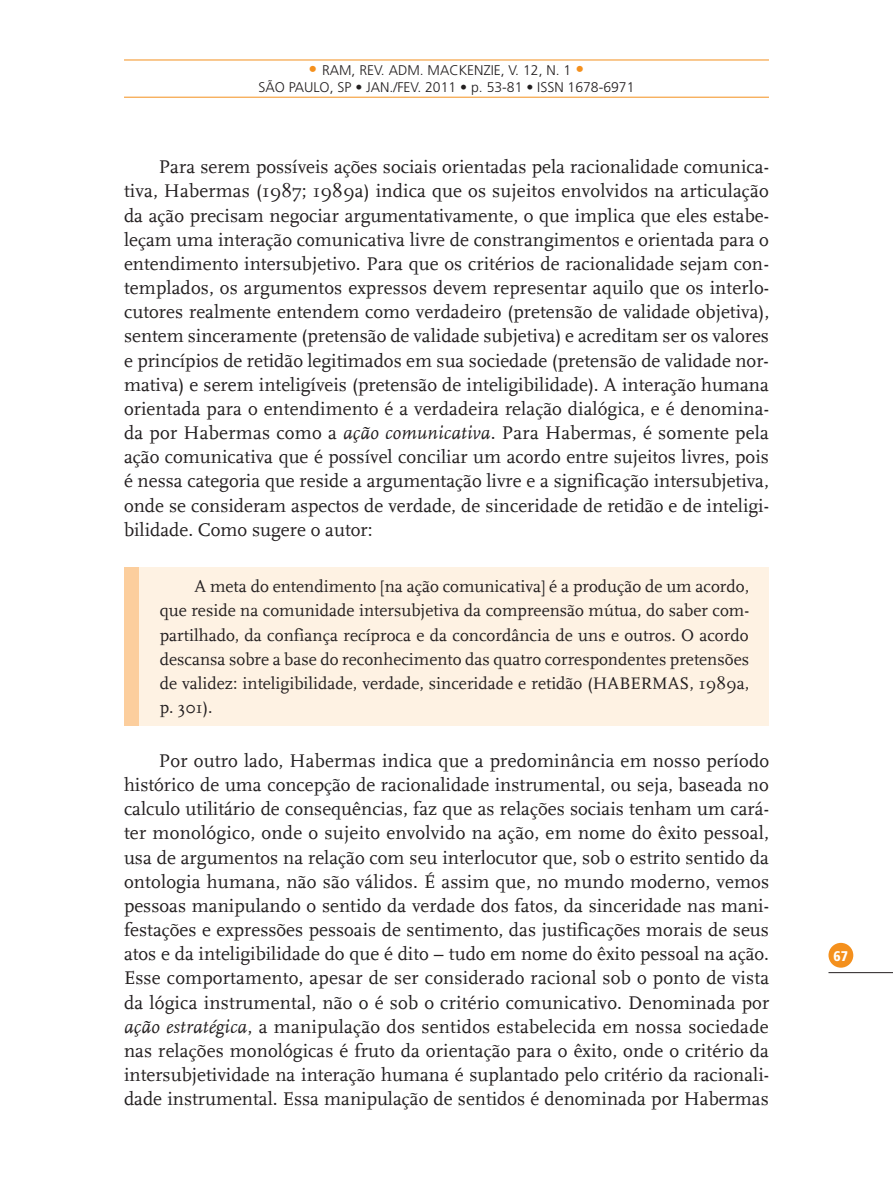
<style>
.page{position:relative;width:893px;height:1191px;background:#fff}
.page>*{position:absolute;margin:0;border:0;box-sizing:border-box;transform-origin:0 0}
.t1{font:19.25px/24.2px "FF Scala Definitive";color:#231f20;text-align:justify}
.t2{font:17.5px/24.2px "FF Scala Definitive";color:#231f20;text-align:justify}
.t3{font:300 14px/16.8px "Frutiger LT Std";color:#231f20;text-align:center}
.t4{font:900 condensed 14px "Frutiger LT Std";color:#fff}
.s1{font-size:17.5px;color:#f4901d}
.s2{font-style:italic}
</style>
<div class="page">
<div style="left:828px;top:943px;width:25px;height:24px;background:#f4901d;border-radius:50%"></div>
<hr style="left:828px;top:972px;width:65px;height:1px;background:#231f20">
<hr style="left:124px;top:97px;width:645px;height:1px;background:#f4901d">
<hr style="left:124px;top:60px;width:645px;height:1px;background:#f4901d">
<div style="left:124px;top:567px;width:16px;height:158px;background:#fcce9d"></div>
<div style="left:140px;top:567px;width:629px;height:158px;background:#fef2e3"></div>
<p class="t3" style="left:258px;top:62px;width:378px"><span class="s1">•</span> RAM, REV. ADM. MACKENZIE, V. 12, N. 1 <span class="s1">•<br></span>SÃO PAULO, SP • JAN./FEV. 2011 • p. 53-81 • ISSN 1678-6971</p>
<p class="t1" style="left:124px;top:155px;width:647px;text-indent:35px">Para serem possíveis ações sociais orientadas pela racionalidade comunica&shy;tiva, Habermas (1987; 1989a) indica que os sujeitos envolvidos na articulação da ação precisam negociar argumentativamente, o que implica que eles estabe&shy;leçam uma interação comunicativa livre de constrangimentos e orientada para o entendimento intersubjetivo. Para que os critérios de racionalidade sejam con&shy;templados, os argumentos expressos devem representar aquilo que os interlo&shy;cutores realmente entendem como verdadeiro (pretensão de validade objetiva), sentem sinceramente (pretensão de validade subjetiva) e acreditam ser os valores e princípios de retidão legitimados em sua sociedade (pretensão de validade nor&shy;mativa) e serem inteligíveis (pretensão de inteligibilidade). A interação humana orientada para o entendimento é a verdadeira relação dialógica, e é denomina&shy;da por Habermas como a <span class="s2">ação comunicativa</span>. Para Habermas, é somente pela ação comunicativa que é possível conciliar um acordo entre sujeitos livres, pois é nessa categoria que reside a argumentação livre e a significação intersubjetiva, onde se consideram aspectos de verdade, de sinceridade de retidão e de inteligi&shy;bilidade. Como sugere o autor:</p>
<p class="t2" style="left:160px;top:575px;width:591px;text-indent:35px">A meta do entendimento [na ação comunicativa] é a produção de um acordo, que reside na comunidade intersubjetiva da compreensão mútua, do saber com&shy;partilhado, da confiança recíproca e da concordância de uns e outros. O acordo descansa sobre a base do reconhecimento das quatro correspondentes pretensões de validez: inteligibilidade, verdade, sinceridade e retidão (HABERMAS, 1989a, p. 301).</p>
<p class="t1" style="left:124px;top:749px;width:647px;text-indent:35px">Por outro lado, Habermas indica que a predominância em nosso período histórico de uma concepção de racionalidade instrumental, ou seja, baseada no calculo utilitário de consequências, faz que as relações sociais tenham um cará&shy;ter monológico, onde o sujeito envolvido na ação, em nome do êxito pessoal, usa de argumentos na relação com seu interlocutor que, sob o estrito sentido da ontologia humana, não são válidos. É assim que, no mundo moderno, vemos pessoas manipulando o sentido da verdade dos fatos, da sinceridade nas mani&shy;festações e expressões pessoais de sentimento, das justificações morais de seus atos e da inteligibilidade do que é dito – tudo em nome do êxito pessoal na ação.<br>Esse comportamento, apesar de ser considerado racional sob o ponto de vista da lógica instrumental, não o é sob o critério comunicativo. Denominada por <span class="s2">ação estratégica</span>, a manipulação dos sentidos estabelecida em nossa sociedade nas relações monológicas é fruto da orientação para o êxito, onde o critério da intersubjetividade na interação humana é suplantado pelo critério da racionali&shy;dade instrumental. Essa manipulação de sentidos é denominada por Habermas</p>
<p class="t4" style="left:834px;top:947px;width:16px">67</p>
</div>
